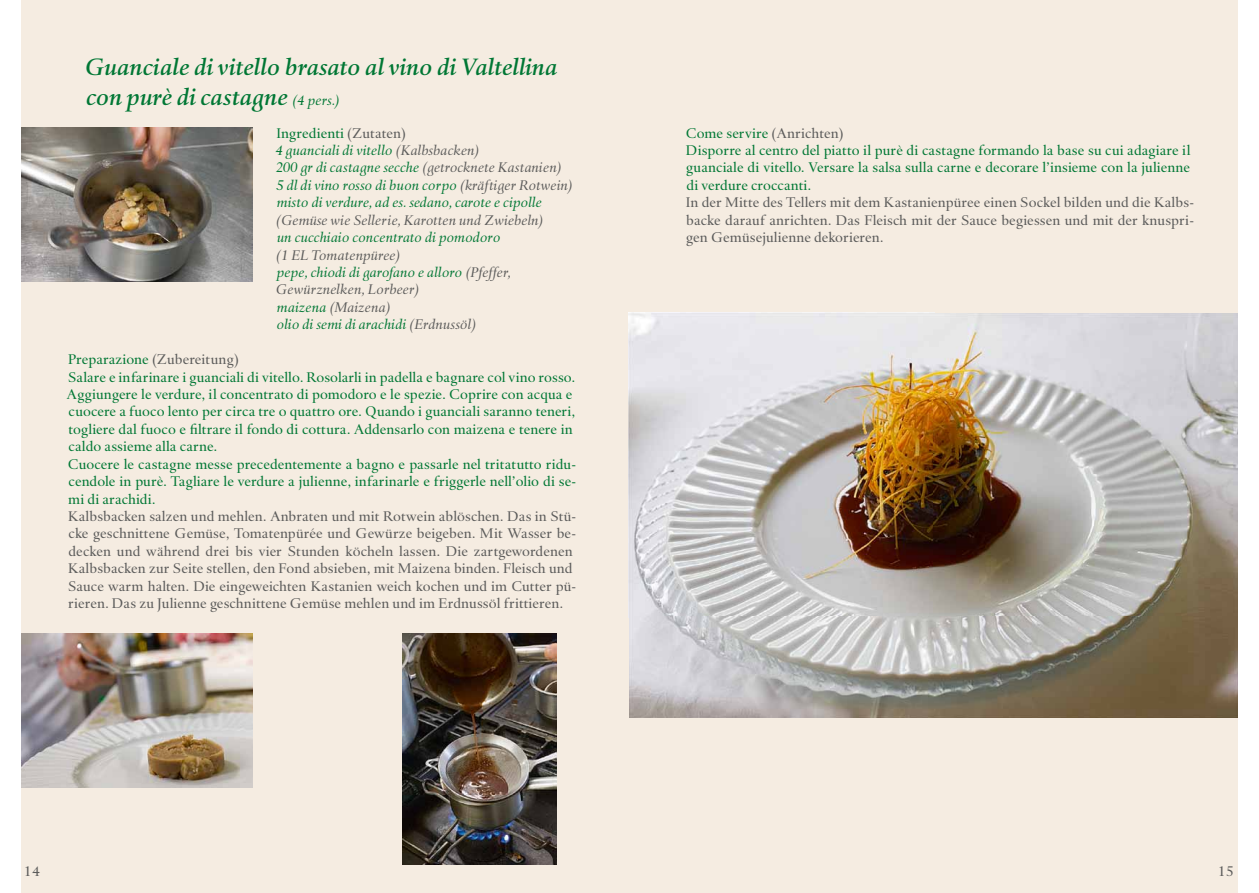
<style>
.page{position:relative;width:1259px;height:893px;background:#fff}
.page>*{position:absolute;margin:0;border:0;box-sizing:border-box;transform-origin:0 0}
.t1{font:italic 500 24px/29.1px "Haarlemmer MT Std";letter-spacing:.005em;color:#007734}
.t2{font:14.4px/17.4px "Haarlemmer MT Std";letter-spacing:.01em;color:#007734}
.t3{font:14.4px/17.4px "Haarlemmer MT Std";letter-spacing:.005em;color:#5b5b5a}
.t4{font:italic 14.4px/17.4px "Haarlemmer MT Std";letter-spacing:.01em;color:#007734}
.t5{font:italic 14.4px/17.4px "Haarlemmer MT Std";letter-spacing:.01em;color:#5b5b5a}
.s1{font-weight:400;font-size:14.4px}
.s2{font-style:normal}
.s3{font-style:normal;color:#5b5b5a}
.s4{color:#5b5b5a}
.s5{color:#007734}
</style>
<div class="page">
<div style="left:21px;top:0;width:1216px;height:893px;background:#f5ece1"></div>
<img style="left:21px;top:128px;width:231px;height:154px">
<img style="left:21px;top:634px;width:231px;height:153px">
<img style="left:402px;top:634px;width:154px;height:231px">
<img style="left:629px;top:313px;width:609px;height:405px">
<h1 class="t1" style="left:85px;top:53px;width:474px">Guanciale di vitello brasato al vino di Valtellina con purè di castagne <span class="s1">(4 pers.)</span></h1>
<p class="t4" style="left:275px;top:125px;width:299px"><span class="s2">Ingredienti</span> <span class="s3">(Zutaten)<br></span>4 guanciali di vitello <span class="s4">(Kalbsbacken)<br></span>200 gr di castagne secche <span class="s4">(getrocknete Kastanien)<br></span>5 dl di vino rosso di buon corpo <span class="s4">(kräftiger Rotwein) </span>misto di verdure, ad es. sedano, carote e cipolle</p>
<p class="t5" style="left:276px;top:212px;width:270px">(Gemüse wie Sellerie, Karotten und Zwiebeln)</p>
<p class="t4" style="left:277px;top:229px;width:225px">un cucchiaio concentrato di pomodoro</p>
<p class="t5" style="left:276px;top:247px;width:236px">(1 EL Tomatenpüree)<br><span class="s5">pepe, chiodi di garofano e alloro</span> (Pfeffer,<br>Gewürznelken, Lorbeer)<br><span class="s5">maizena</span> (Maizena)<br><span class="s5">olio di semi di arachidi</span> (Erdnussöl)</p>
<p class="t2" style="left:67px;top:351px;width:511px">Preparazione <span class="s4">(Zubereitung)<br></span>Salare e infarinare i guanciali di vitello. Rosolarli in padella e bagnare col vino rosso.<br>Aggiungere le verdure, il concentrato di pomodoro e le spezie. Coprire con acqua e cuocere a fuoco lento per circa tre o quattro ore. Quando i guanciali saranno teneri, togliere dal fuoco e ltrare il fondo di cottura. Addensarlo con maizena e tenere in caldo assieme alla carne.<br>Cuocere le castagne messe precedentemente a bagno e passarle nel tritatutto ridu&shy;cendole in purè. Tagliare le verdure a julienne, infarinarle e friggerle nell’olio di se&shy;mi di arachidi.</p>
<p class="t3" style="left:68px;top:508px;width:510px">Kalbsbacken salzen und mehlen. Anbraten und mit Rotwein ablöschen. Das in Stü&shy;cke geschnittene Gemüse, Tomatenpürée und Gewürze beigeben. Mit Wasser be&shy;decken und während drei bis vier Stunden köcheln lassen. Die zartgewordenen Kalbsbacken zur Seite stellen, den Fond absieben, mit Maizena binden. Fleisch und Sauce warm halten. Die eingeweichten Kastanien weich kochen und im Cutter pü&shy;rieren. Das zu Julienne geschnittene Gemüse mehlen und im Erdnussöl frittieren.</p>
<p class="t2" style="left:686px;top:124px;width:506px">Come servire <span class="s4">(Anrichten)<br></span>Disporre al centro del piatto il purè di castagne formando la base su cui adagiare il guanciale di vitello. Versare la salsa sulla carne e decorare l’insieme con la julienne di verdure croccanti.</p>
<p class="t3" style="left:686px;top:194px;width:510px;text-align:justify">In der Mitte des Tellers mit dem Kastanienpüree einen Sockel bilden und die Kalbs&shy;backe darauf anrichten. Das Fleisch mit der Sauce begiessen und mit der knuspri&shy;gen Gemüsejulienne dekorieren.</p>
<p class="t3" style="left:24px;top:863px;width:17px">14</p>
<p class="t3" style="left:1217px;top:863px;width:17px">15</p>
</div>
